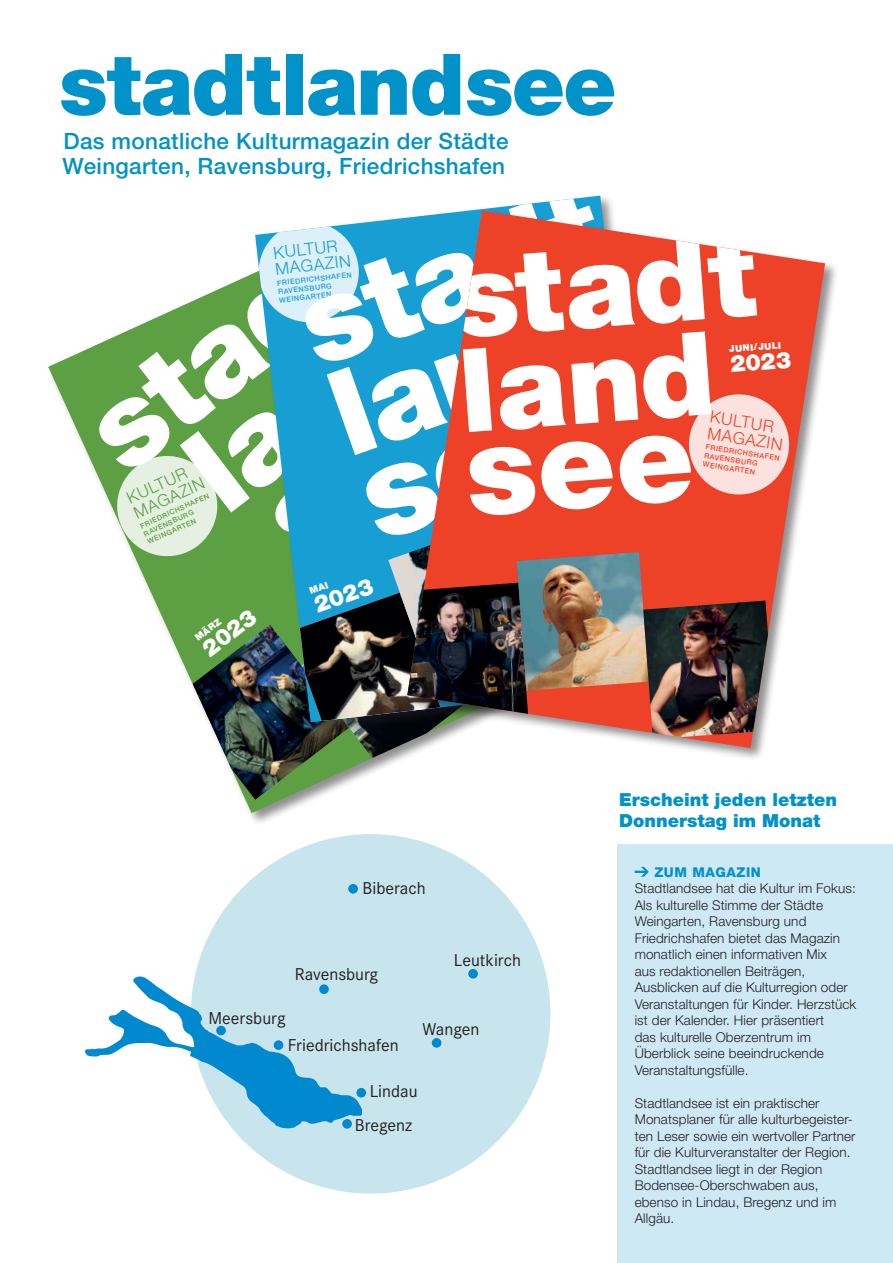
<style>
.page{position:relative;width:893px;height:1263px;background:#fff}
.page>*{position:absolute;margin:0;border:0;box-sizing:border-box;transform-origin:0 0}
.t1{font:900 119.7px/95.6px "Helvetica Neue LT Pro";color:#fff}
.t2{font:900 118.5px/92.2px "Helvetica Neue LT Pro";color:#fff;text-align:center}
.t3{font:900 116.1px/95.4px "Helvetica Neue LT Pro";color:#fff}
.t4{font:900 85.05px "Helvetica Neue LT Pro";letter-spacing:-.015em;color:#0092c8}
.t5{font:900 23.1px "Helvetica Neue LT Pro";color:#fff}
.t6{font:500 22.5px/25.5px "Helvetica Neue LT Pro";letter-spacing:.015em;color:#0092c8}
.t7{font:900 18px/21px "Helvetica Neue LT Pro";color:#0092c8}
.t8{font:17.85px/33.6px "Corporate S";color:#231f20;text-align:right}
.t9{font:300 16.65px/16.6px "Helvetica Neue LT Pro";color:#5ca043}
.t10{font:300 16.65px/16.5px "Helvetica Neue LT Pro";color:#179ed2}
.t11{font:300 16.65px/16.5px "Helvetica Neue LT Pro";color:#ed4228}
.t12{font:300 13.5px/16.5px "Helvetica Neue LT Pro";letter-spacing:.01em;color:#231f20}
.t13{font:800 13.5px "Helvetica Neue LT Pro";letter-spacing:.04em;color:#0092c8}
.t14{font:900 9.3px "Helvetica Neue LT Pro";color:#fff}
.t15{font:500 7.2px/8.7px "Helvetica Neue LT Pro";color:#5ca043}
.t16{font:500 7.2px/8.7px "Helvetica Neue LT Pro";color:#179ed2}
.t17{font:500 7.2px/8.7px "Helvetica Neue LT Pro";color:#ed4228}
</style>
<div class="page">
<div style="left:191px;top:834px;width:359px;height:359px;background:#c8e5ee;border-radius:50%"></div>
<div style="left:348px;top:884px;width:10px;height:9px;background:#0089cf;border-radius:50%"></div>
<div style="left:356px;top:1088px;width:10px;height:9px;background:#0089cf;border-radius:50%"></div>
<div style="left:432px;top:1038px;width:9px;height:10px;background:#0089cf;border-radius:50%"></div>
<div style="left:468px;top:969px;width:10px;height:9px;background:#0089cf;border-radius:50%"></div>
<svg style="left:85px;top:976px;width:277px;height:153px"></svg>
<div style="left:617px;top:844px;width:276px;height:419px;background:#cee8f4"></div>
<svg style="left:635px;top:867px;width:14px;height:10px"></svg>
<svg style="left:48px;top:273px;width:355px;height:540px"></svg>
<img style="left:193px;top:625px;width:156px;height:175px">
<img style="left:301px;top:736px;width:105px;height:22px">
<svg style="left:110px;top:449px;width:114px;height:114px;background:#bad6af"></svg>
<svg style="left:255px;top:196px;width:357px;height:526px;fill:#179ed2"></svg>
<svg style="left:256px;top:219px;width:106px;height:106px;background:#b4deeb"></svg>
<div style="left:406px;top:209px;width:433px;height:553px;background:#231f20;opacity:.5"></div>
<svg style="left:407px;top:211px;width:418px;height:537px;fill:#ed4228"></svg>
<img style="left:440px;top:583px;width:88px;height:131px">
<img style="left:517px;top:564px;width:132px;height:127px">
<img style="left:643px;top:600px;width:125px;height:137px">
<img style="left:300px;top:582px;width:140px;height:139px">
<svg style="left:265px;top:376px;width:528px;height:188px;background:#a5706c"></svg>
<h3 class="t4" style="left:59px;top:33px;width:559px">stadtlandsee</h3>
<h3 class="t6" style="left:63px;top:128px;width:447px">Das monatliche Kulturmagazin der Städte<br>Weingarten, Ravensburg, Friedrichshafen</h3>
<h1 class="t1" style="left:287px;top:281px;width:313px;rotate:-19deg">stadt land</h1>
<h2 class="t2" style="left:72px;top:405px;width:314px;rotate:-37deg">stadt land</h2>
<h3 class="t3" style="left:449px;top:247px;width:305px;rotate:-4deg">stadt land</h3>
<p class="t10" style="left:273px;top:244px;width:77px;rotate:-6deg">KULTUR<br>MAGAZIN</p>
<p class="t16" style="left:277px;top:278px;width:76px;rotate:-6deg">FRIEDRICHSHAFEN<br>RAVENSBURG<br>WEINGARTEN</p>
<p class="t14" style="left:729px;top:343px;width:54px;rotate:-4deg">JUNI/JULI</p>
<h3 class="t5" style="left:729px;top:350px;width:63px;rotate:-4deg">2023</h3>
<p class="t11" style="left:712px;top:408px;width:77px;rotate:9deg">KULTUR<br>MAGAZIN</p>
<p class="t17" style="left:706px;top:442px;width:76px;rotate:9deg">FRIEDRICHSHAFEN<br>RAVENSBURG<br>WEINGARTEN</p>
<p class="t9" style="left:124px;top:491px;width:77px;rotate:-25deg">KULTUR<br>MAGAZIN</p>
<p class="t15" style="left:139px;top:522px;width:76px;rotate:-24deg">FRIEDRICHSHAFEN<br>RAVENSBURG<br>WEINGARTEN</p>
<h3 class="t5" style="left:197px;top:640px;width:63px;rotate:-37deg">2023</h3>
<p class="t14" style="left:193px;top:634px;width:32px;rotate:-38deg">MÄRZ</p>
<h3 class="t5" style="left:310px;top:593px;width:63px;rotate:-20deg">2023</h3>
<h3 class="t8" style="left:363px;top:871px;width:65px">Biberach</h3>
<h3 class="t8" style="left:295px;top:957px;width:85px">Ravensburg</h3>
<h3 class="t8" style="left:454px;top:943px;width:69px">Leutkirch</h3>
<h3 class="t8" style="left:208px;top:1001px;width:79px">Meersburg</h3>
<h3 class="t8" style="left:422px;top:1012px;width:58px">Wangen</h3>
<h3 class="t8" style="left:288px;top:1029px;width:113px">Friedrichshafen</h3>
<h3 class="t8" style="left:355px;top:1074px;width:64px">Lindau<br>Bregenz</h3>
<h3 class="t7" style="left:619px;top:789px;width:220px">Erscheint jeden letzten<br>Donnerstag im Monat</h3>
<p class="t13" style="left:654px;top:864px;width:108px">ZUM MAGAZIN</p>
<p class="t12" style="left:635px;top:880px;width:223px">Stadtlandsee hat die Kultur im Fokus:<br>Als kulturelle Stimme der Städte Weingarten, Ravensburg und Friedrichshafen bietet das Magazin monatlich einen informativen Mix<br>aus redaktionellen Beiträgen, Ausblicken auf die Kulturregion oder Veranstaltungen für Kinder. Herzstück ist der Kalender. Hier präsentiert<br>das kulturelle Oberzentrum im Überblick seine beeindruckende Veranstaltungsfülle.</p>
<p class="t12" style="left:635px;top:1094px;width:222px">Stadtlandsee ist ein praktischer<br>Monatsplaner für alle kulturbegeister&shy;ten Leser sowie ein wertvoller Partner für die Kulturveranstalter der Region.<br>Stadtlandsee liegt in der Region<br>Bodensee-Oberschwaben aus, ebenso in Lindau, Bregenz und im<br>Allgäu.</p>
</div>
